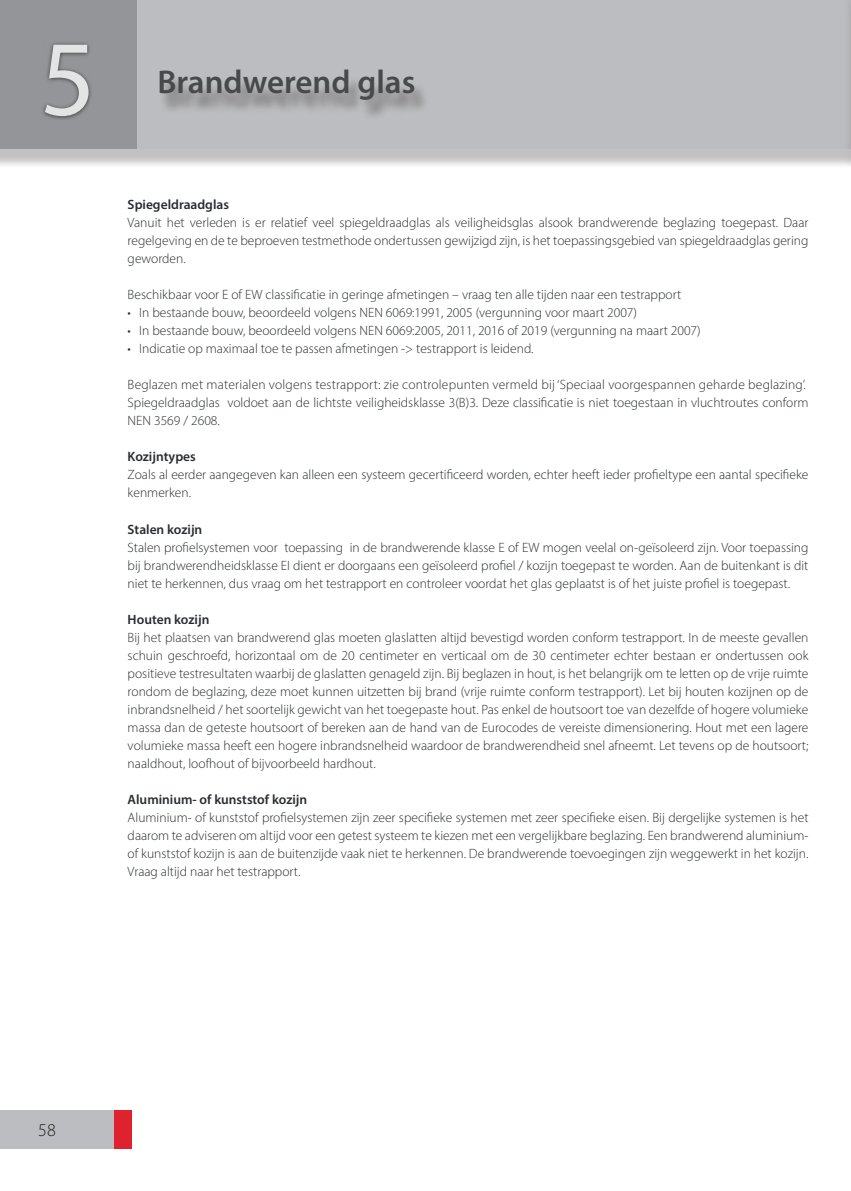
<style>
.page{position:relative;width:851px;height:1191px;background:#fff}
.page>*{position:absolute;margin:0;border:0;box-sizing:border-box;transform-origin:0 0}
.t1{font:108px "Myriad Pro";color:#fff}
.t2{font:600 33px "Myriad Pro";color:#464a4b}
.t3{font:300 18px "Myriad Pro";color:#231f20}
.t4{font:300 13.5px/18px "Myriad Pro";color:#282c2e;text-align:justify}
.t5{font:600 13.5px "Myriad Pro";color:#282c2e}
</style>
<div class="page">
<div style="left:0;top:0;width:850px;height:169px;background:#231f20;opacity:.15"></div>
<div style="left:0;top:0;width:850px;height:149px;background:#bcbdc0"></div>
<div style="left:843px;top:0;width:7px;height:169px;background:#231f20;opacity:.15"></div>
<hr style="left:850px;top:0;width:1px;height:149px;background:#bcbdc0">
<div style="left:0;top:1110px;width:132px;height:38px;background:#bcbdc0"></div>
<div style="left:115px;top:1110px;width:17px;height:38px;background:#de232f"></div>
<div style="left:159px;top:74px;width:270px;height:46px;background:#231f20;opacity:.45"></div>
<div style="left:0;top:0;width:136px;height:149px;background:#939598"></div>
<svg style="left:43px;top:43px;width:48px;height:76px"></svg>
<h1 class="t1" style="left:40px;top:12px;width:57px">5</h1>
<h2 class="t2" style="left:157px;top:61px;width:259px">Brandwerend glas</h2>
<p class="t5" style="left:128px;top:196px;width:103px">Spiegeldraadglas</p>
<p class="t4" style="left:128px;top:214px;width:682px">Vanuit het verleden is er relatief veel spiegeldraadglas als veiligheidsglas alsook brandwerende beglazing toegepast. Daar regelgeving en de te beproeven testmethode ondertussen gewijzigd zijn, is het toepassingsgebied van spiegeldraadglas gering geworden.</p>
<p class="t4" style="left:128px;top:286px;width:555px">Beschikbaar voor E of EW classificatie in geringe afmetingen – vraag ten alle tijden naar een testrapport</p>
<p class="t4" style="left:128px;top:304px;width:511px">• In bestaande bouw, beoordeeld volgens NEN 6069:1991, 2005 (vergunning voor maart 2007)</p>
<p class="t4" style="left:128px;top:322px;width:574px">• In bestaande bouw, beoordeeld volgens NEN 6069:2005, 2011, 2016 of 2019 (vergunning na maart 2007)</p>
<p class="t4" style="left:128px;top:340px;width:407px">• Indicatie op maximaal toe te passen afmetingen -&gt; testrapport is leidend.</p>
<p class="t4" style="left:128px;top:376px;width:682px;text-align:left">Beglazen met materialen volgens testrapport: zie controlepunten vermeld bij ‘Speciaal voorgespannen geharde beglazing’.<br>Spiegeldraadglas voldoet aan de lichtste veiligheidsklasse 3(B)3. Deze classificatie is niet toegestaan in vluchtroutes conform<br>NEN 3569 / 2608.</p>
<p class="t5" style="left:128px;top:448px;width:70px">Kozijntypes</p>
<p class="t4" style="left:128px;top:466px;width:682px">Zoals al eerder aangegeven kan alleen een systeem gecertificeerd worden, echter heeft ieder profieltype een aantal specifieke kenmerken.</p>
<p class="t5" style="left:128px;top:520px;width:76px">Stalen kozijn</p>
<p class="t4" style="left:128px;top:538px;width:682px">Stalen profielsystemen voor toepassing in de brandwerende klasse E of EW mogen veelal on-geïsoleerd zijn. Voor toepassing bij brandwerendheidsklasse EI dient er doorgaans een geïsoleerd profiel / kozijn toegepast te worden. Aan de buitenkant is dit niet te herkennen, dus vraag om het testrapport en controleer voordat het glas geplaatst is of het juiste profiel is toegepast.</p>
<p class="t5" style="left:128px;top:610px;width:83px">Houten kozijn</p>
<p class="t4" style="left:128px;top:628px;width:682px">Bij het plaatsen van brandwerend glas moeten glaslatten altijd bevestigd worden conform testrapport. In de meeste gevallen schuin geschroefd, horizontaal om de 20 centimeter en verticaal om de 30 centimeter echter bestaan er ondertussen ook positieve testresultaten waarbij de glaslatten genageld zijn. Bij beglazen in hout, is het belangrijk om te letten op de vrije ruimte rondom de beglazing, deze moet kunnen uitzetten bij brand (vrije ruimte conform testrapport). Let bij houten kozijnen op de inbrandsnelheid / het soortelijk gewicht van het toegepaste hout. Pas enkel de houtsoort toe van dezelfde of hogere volumieke massa dan de geteste houtsoort of bereken aan de hand van de Eurocodes de vereiste dimensionering. Hout met een lagere volumieke massa heeft een hogere inbrandsnelheid waardoor de brandwerendheid snel afneemt. Let tevens op de houtsoort; naaldhout, loofhout of bijvoorbeeld hardhout.</p>
<p class="t5" style="left:128px;top:790px;width:181px">Aluminium- of kunststof kozijn</p>
<p class="t4" style="left:128px;top:808px;width:682px">Aluminium- of kunststof profielsystemen zijn zeer specifieke systemen met zeer specifieke eisen. Bij dergelijke systemen is het daarom te adviseren om altijd voor een getest systeem te kiezen met een vergelijkbare beglazing. Een brandwerend aluminium&shy;of kunststof kozijn is aan de buitenzijde vaak niet te herkennen. De brandwerende toevoegingen zijn weggewerkt in het kozijn.<br>Vraag altijd naar het testrapport.</p>
<h3 class="t3" style="left:38px;top:1119px;width:19px">58</h3>
</div>
